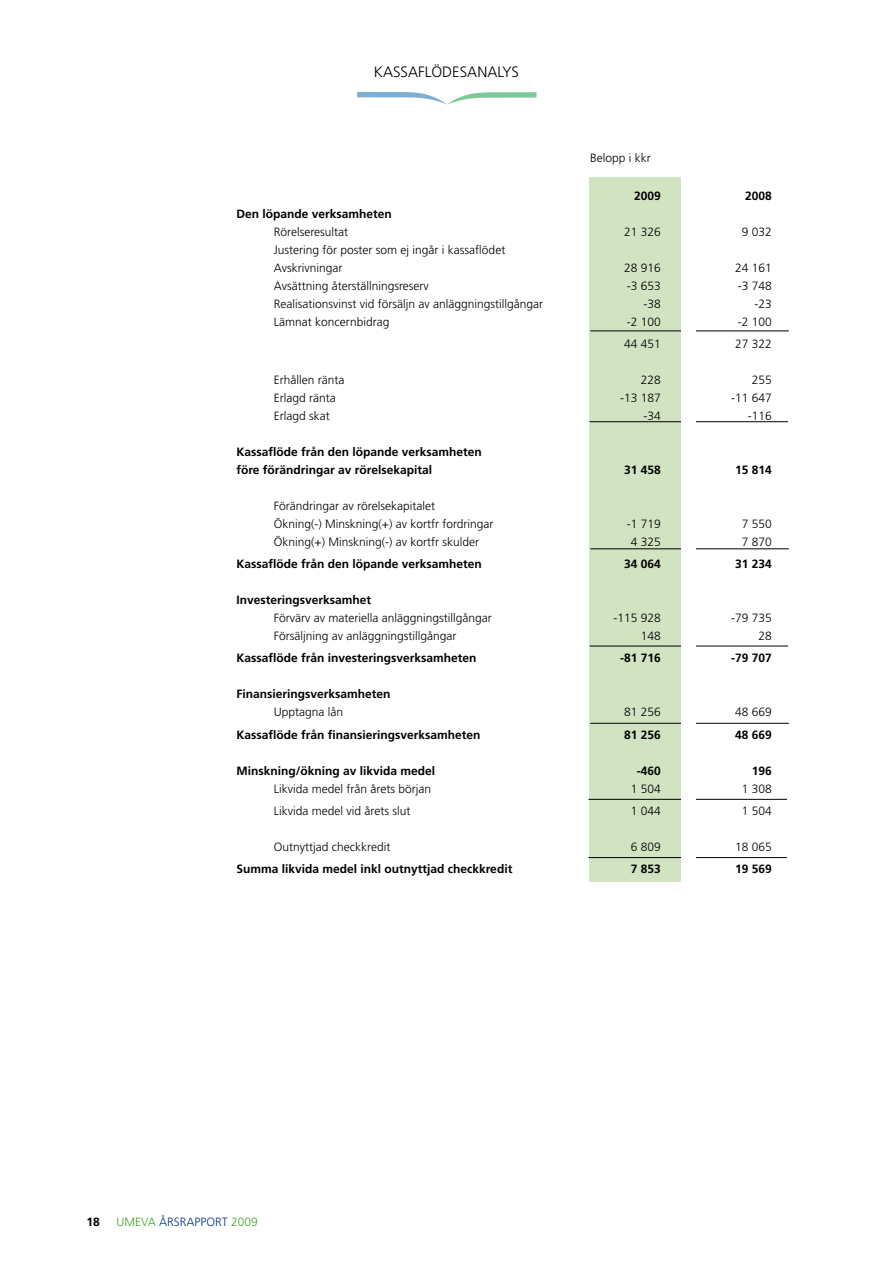
<style>
.page{position:relative;width:893px;height:1263px;background:#fff}
.page>*{position:absolute;margin:0;border:0;box-sizing:border-box;transform-origin:0 0}
.t1{font:300 15px "Frutiger";color:#000}
.t2{font:300 12px "Frutiger";color:#000}
.t3{font:700 12px/18px "Frutiger";color:#000}
.t4{font:300 12px "Frutiger";color:#003882}
.s1{color:#44a12b}
</style>
<div class="page">
<svg style="left:357px;top:92px;width:180px;height:13px"></svg>
<div style="left:590px;top:178px;width:92px;height:704px;background:#d2e3c2"></div>
<hr style="left:588px;top:799px;width:199px;height:1px;background:#000">
<hr style="left:588px;top:857px;width:199px;height:1px;background:#000">
<hr style="left:590px;top:331px;width:199px;height:1px;background:#000">
<hr style="left:590px;top:421px;width:198px;height:1px;background:#000">
<hr style="left:590px;top:549px;width:199px;height:1px;background:#000">
<hr style="left:590px;top:646px;width:198px;height:1px;background:#000">
<hr style="left:590px;top:723px;width:199px;height:1px;background:#000">
<div style="left:681px;top:118px;width:14px;height:854px;background:#fff"></div>
<p class="t1" style="left:374px;top:63px;width:147px">Kassaflödesanalys</p>
<p class="t2" style="left:590px;top:151px;width:62px">Belopp i kkr</p>
<p class="t3" style="left:634px;top:186px;width:28px">2009</p>
<p class="t3" style="left:745px;top:186px;width:28px">2008</p>
<p class="t3" style="left:236px;top:204px;width:157px">Den löpande verksamheten</p>
<p class="t2" style="left:236px;top:225px;width:23px">R</p>
<p class="t2" style="left:281px;top:225px;width:69px">örelseresultat</p>
<p class="t2" style="left:624px;top:225px;width:38px">21 326</p>
<p class="t2" style="left:742px;top:225px;width:32px">9 032</p>
<p class="t2" style="left:274px;top:243px;width:233px">Justering för poster som ej ingår i kassaflödet</p>
<p class="t2" style="left:236px;top:261px;width:24px">A</p>
<p class="t2" style="left:282px;top:261px;width:62px">vskrivningar</p>
<p class="t2" style="left:624px;top:261px;width:38px">28 916</p>
<p class="t2" style="left:735px;top:261px;width:38px">24 161</p>
<p class="t2" style="left:236px;top:279px;width:24px">A</p>
<p class="t2" style="left:282px;top:279px;width:149px">vsättning återställningsreserv</p>
<p class="t2" style="left:627px;top:279px;width:36px">-3 653</p>
<p class="t2" style="left:738px;top:279px;width:36px">-3 748</p>
<p class="t2" style="left:236px;top:297px;width:23px">R</p>
<p class="t2" style="left:281px;top:297px;width:264px">ealisationsvinst vid försäljn av anläggningstillgångar</p>
<p class="t2" style="left:644px;top:297px;width:19px">-38</p>
<p class="t2" style="left:755px;top:297px;width:19px">-23</p>
<p class="t2" style="left:274px;top:315px;width:117px">Lämnat koncernbidrag</p>
<p class="t2" style="left:627px;top:315px;width:36px">-2 100</p>
<p class="t2" style="left:738px;top:315px;width:36px">-2 100</p>
<p class="t2" style="left:624px;top:337px;width:38px">44 451</p>
<p class="t2" style="left:735px;top:337px;width:38px">27 322</p>
<p class="t2" style="left:236px;top:373px;width:23px">E</p>
<p class="t2" style="left:280px;top:373px;width:66px">rhållen ränta</p>
<p class="t2" style="left:641px;top:373px;width:22px">228</p>
<p class="t2" style="left:752px;top:373px;width:22px">255</p>
<p class="t2" style="left:236px;top:391px;width:23px">E</p>
<p class="t2" style="left:280px;top:391px;width:58px">rlagd ränta</p>
<p class="t2" style="left:620px;top:391px;width:42px">-13 187</p>
<p class="t2" style="left:731px;top:391px;width:42px">-11 647</p>
<p class="t2" style="left:236px;top:409px;width:23px">E</p>
<p class="t2" style="left:280px;top:409px;width:52px">rlagd skat</p>
<p class="t2" style="left:644px;top:409px;width:19px">-34</p>
<p class="t2" style="left:748px;top:409px;width:26px">-116</p>
<p class="t3" style="left:236px;top:443px;width:247px">Kassaflöde från den löpande verksamheten före förändringar av rörelsekapital</p>
<p class="t3" style="left:624px;top:461px;width:38px">31 458</p>
<p class="t3" style="left:735px;top:461px;width:38px">15 814</p>
<p class="t2" style="left:274px;top:499px;width:163px">Förändringar av rörelsekapitalet</p>
<p class="t2" style="left:236px;top:517px;width:24px">Ö</p>
<p class="t2" style="left:283px;top:517px;width:213px">kning(-) M inskning(+) av kortfr fordringar</p>
<p class="t2" style="left:627px;top:517px;width:36px">-1 719</p>
<p class="t2" style="left:742px;top:517px;width:32px">7 550</p>
<p class="t2" style="left:236px;top:535px;width:24px">Ö</p>
<p class="t2" style="left:283px;top:535px;width:198px">kning(+) M inskning(-) av kortfr skulder</p>
<p class="t2" style="left:631px;top:535px;width:32px">4 325</p>
<p class="t2" style="left:742px;top:535px;width:32px">7 870</p>
<p class="t3" style="left:236px;top:555px;width:247px">Kassaflöde från den löpande verksamheten</p>
<p class="t3" style="left:624px;top:555px;width:38px">34 064</p>
<p class="t3" style="left:735px;top:555px;width:38px">31 234</p>
<p class="t3" style="left:236px;top:591px;width:136px">Investeringsverksamhet</p>
<p class="t2" style="left:274px;top:611px;width:219px">Förvärv av materiella anläggningstillgångar</p>
<p class="t2" style="left:614px;top:611px;width:49px">-115 928</p>
<p class="t2" style="left:731px;top:611px;width:42px">-79 735</p>
<p class="t2" style="left:274px;top:629px;width:184px">Försäljning av anläggningstillgångar</p>
<p class="t2" style="left:641px;top:629px;width:22px">148</p>
<p class="t2" style="left:759px;top:629px;width:15px">28</p>
<p class="t3" style="left:236px;top:649px;width:242px">Kassaflöde från investeringsverksamheten</p>
<p class="t3" style="left:620px;top:649px;width:42px">-81 716</p>
<p class="t3" style="left:731px;top:649px;width:42px">-79 707</p>
<p class="t3" style="left:236px;top:685px;width:156px">Finansieringsverksamheten</p>
<p class="t2" style="left:274px;top:705px;width:71px">Upptagna lån</p>
<p class="t2" style="left:624px;top:705px;width:38px">81 256</p>
<p class="t2" style="left:735px;top:705px;width:38px">48 669</p>
<p class="t3" style="left:236px;top:725px;width:246px">Kassaflöde från finansieringsverksamheten</p>
<p class="t3" style="left:624px;top:725px;width:38px">81 256</p>
<p class="t3" style="left:735px;top:725px;width:38px">48 669</p>
<p class="t3" style="left:236px;top:761px;width:200px">M inskning/ökning av likvida medel</p>
<p class="t3" style="left:637px;top:761px;width:26px">-460</p>
<p class="t3" style="left:752px;top:761px;width:22px">196</p>
<p class="t2" style="left:274px;top:782px;width:159px">Likvida medel från årets början</p>
<p class="t2" style="left:631px;top:782px;width:32px">1 504</p>
<p class="t2" style="left:742px;top:782px;width:32px">1 308</p>
<p class="t2" style="left:274px;top:804px;width:138px">Likvida medel vid årets slut</p>
<p class="t2" style="left:631px;top:804px;width:32px">1 044</p>
<p class="t2" style="left:742px;top:804px;width:32px">1 504</p>
<p class="t2" style="left:236px;top:840px;width:24px">O</p>
<p class="t2" style="left:283px;top:840px;width:109px">utnyttjad checkkredit</p>
<p class="t2" style="left:631px;top:840px;width:32px">6 809</p>
<p class="t2" style="left:735px;top:840px;width:38px">18 065</p>
<p class="t3" style="left:236px;top:860px;width:277px">Summa likvida medel inkl outnyttjad checkkredit</p>
<p class="t3" style="left:631px;top:860px;width:32px">7 853</p>
<p class="t3" style="left:735px;top:860px;width:38px">19 569</p>
<p class="t3" style="left:87px;top:1213px;width:15px">18</p>
<p class="t4" style="left:116px;top:1215px;width:143px"><span class="s1">Umeva</span> Årsrapport <span class="s1">2009</span></p>
</div>
